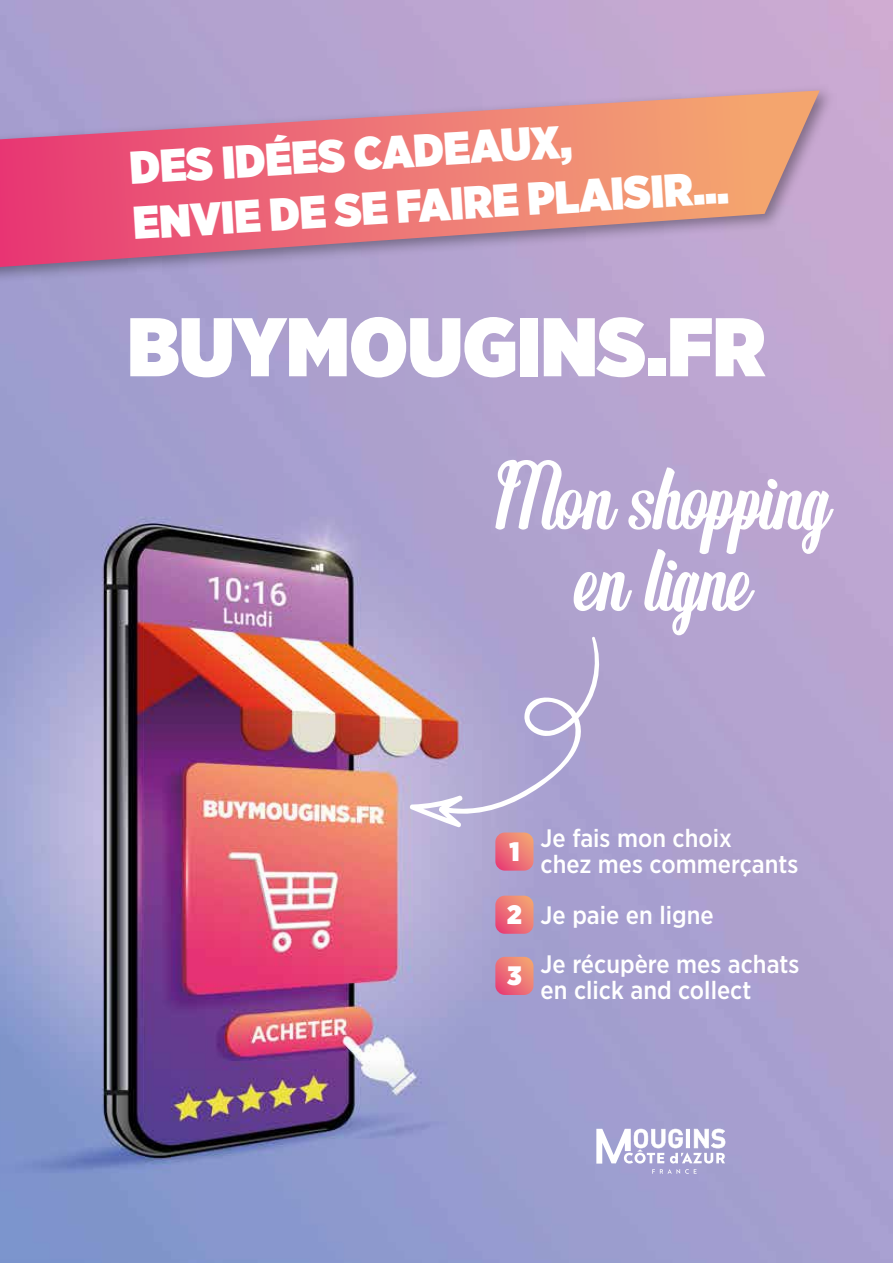
<style>
.page{position:relative;width:893px;height:1263px;background:#fff}
.page>*{position:absolute;margin:0;border:0;box-sizing:border-box;transform-origin:0 0}
.t1{font:900 82.95px "Gotham Narrow";color:#fff}
.t2{font:78.15px/81.4px "The Butterplay";color:#fff;text-align:center}
.t3{font:900 46.05px/56.2px "Gotham Narrow";color:#fff}
.t4{font:900 26.7px "Gotham Narrow";color:#fff}
.t5{font:500 25.2px/25.2px "Gotham Narrow";color:#fff}
.s1{font-weight:900;font-size:26.7px}
</style>
<div class="page">
<img style="left:0;top:0;width:893px;height:1263px">
<svg style="left:495px;top:896px;width:38px;height:38px"></svg>
<svg style="left:495px;top:957px;width:38px;height:38px"></svg>
<svg style="left:652px;top:1169px;width:45px;height:5px"></svg>
<svg style="left:596px;top:1129px;width:129px;height:34px"></svg>
<svg style="left:409px;top:636px;width:195px;height:235px;background:#b6a5c9"></svg>
<div style="left:0;top:84px;width:835px;height:201px;background:#000;opacity:.35"></div>
<svg style="left:0;top:90px;width:820px;height:177px;background:#d9818f"></svg>
<h3 class="t3" style="left:127px;top:141px;width:598px;rotate:-4deg">DES IDÉES CADEAUX,<br>ENVIE DE SE FAIRE PLAISIR...</h3>
<h1 class="t1" style="left:128px;top:291px;width:639px">BUYMOUGINS.FR</h1>
<h2 class="t2" style="left:495px;top:460px;width:332px">Mon shopping en ligne</h2>
<p class="t4" style="left:509px;top:834px;width:12px">1</p>
<p class="t5" style="left:541px;top:826px;width:259px">Je fais mon choix<br>chez mes commerçants</p>
<p class="t5" style="left:507px;top:890px;width:294px;line-height:49.7px"><span class="s1">2</span> Je paie en ligne<br><span class="s1">3</span> Je récupère mes achats</p>
<p class="t5" style="left:541px;top:977px;width:212px">en click and collect</p>
</div>
